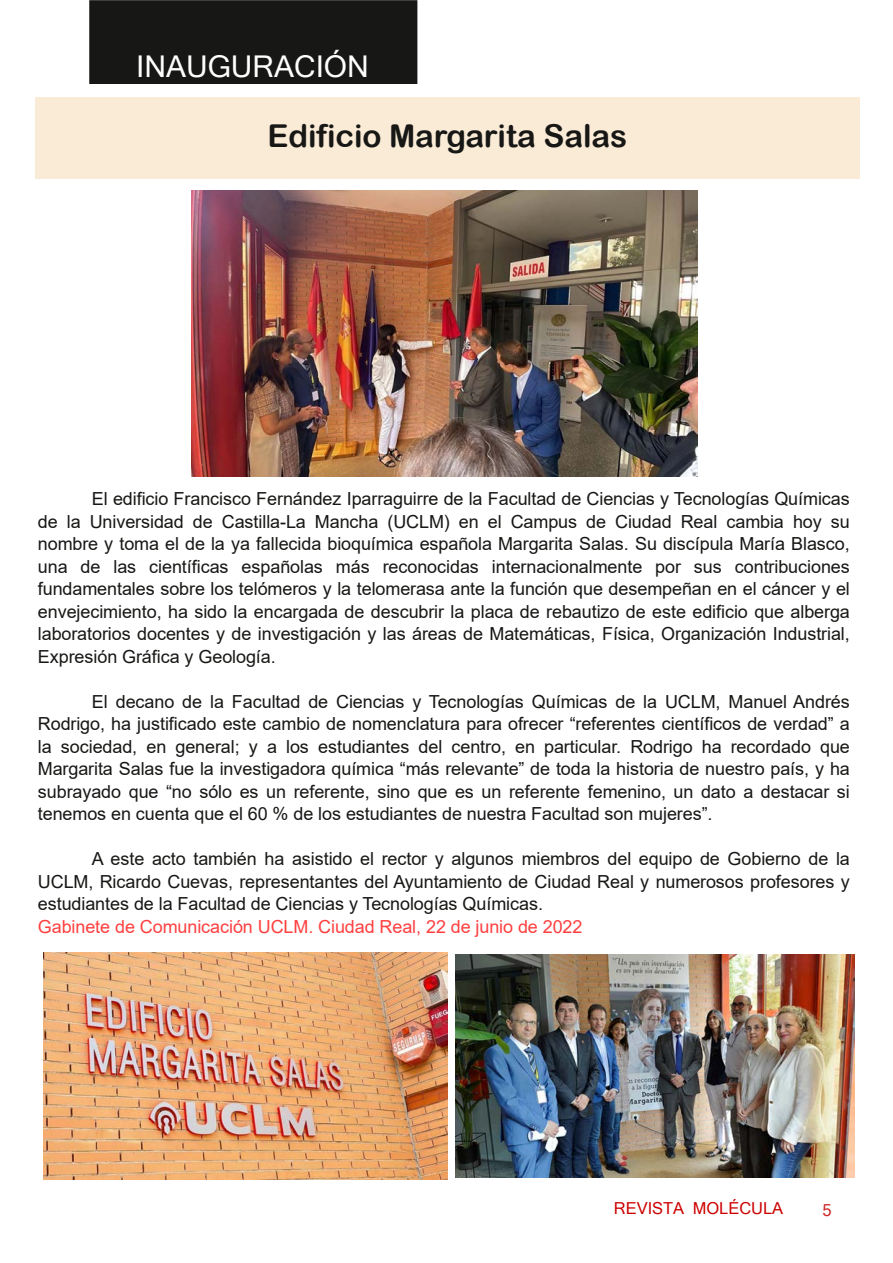
<style>
.page{position:relative;width:893px;height:1263px;background:#fff}
.page>*{position:absolute;margin:0;border:0;box-sizing:border-box;transform-origin:0 0}
.t1{font:31.5px "Arial Rounded MT Bold";letter-spacing:-.005em;color:#171715}
.t2{font:30px "Microsoft Sans Serif";color:#fff}
.t3{font:18px/22.5px "Arial";letter-spacing:-.005em;color:#171715;text-align:justify}
.t4{font:18px "Arial";letter-spacing:-.005em;color:#ff4040}
.t5{font:16.5px "Microsoft Sans Serif";color:#cd0000}
.t6{font:16.5px "Microsoft Sans Serif";color:#cd2626}
</style>
<div class="page">
<div style="left:90px;top:1px;width:327px;height:82px;background:#171715"></div>
<div style="left:89px;top:0;width:328px;height:84px;border:2px solid #171715"></div>
<div style="left:35px;top:97px;width:825px;height:82px;background:#faebd7"></div>
<img style="left:191px;top:191px;width:506px;height:285px">
<img style="left:43px;top:952px;width:405px;height:228px">
<img style="left:455px;top:954px;width:399px;height:224px">
<h2 class="t2" style="left:136px;top:49px;width:234px">INAUGURACIÓN</h2>
<h1 class="t1" style="left:267px;top:118px;width:361px">Edificio Margarita Salas</h1>
<p class="t3" style="left:38px;top:488px;width:813px;text-indent:54px">El edificio Francisco Fernández Iparraguirre de la Facultad de Ciencias y Tecnologías Químicas de la Universidad de Castilla-La Mancha (UCLM) en el Campus de Ciudad Real cambia hoy su nombre y toma el de la ya fallecida bioquímica española Margarita Salas. Su discípula María Blasco, una de las científicas españolas más reconocidas internacionalmente por sus contribuciones fundamentales sobre los telómeros y la telomerasa ante la función que desempeñan en el cáncer y el envejecimiento, ha sido la encargada de descubrir la placa de rebautizo de este edificio que alberga laboratorios docentes y de investigación y las áreas de Matemáticas, Física, Organización Industrial, Expresión Gráfica y Geología.</p>
<p class="t3" style="left:38px;top:690px;width:813px;text-indent:54px">El decano de la Facultad de Ciencias y Tecnologías Químicas de la UCLM, Manuel Andrés Rodrigo, ha justificado este cambio de nomenclatura para ofrecer “referentes científicos de verdad” a la sociedad, en general; y a los estudiantes del centro, en particular. Rodrigo ha recordado que Margarita Salas fue la investigadora química “más relevante” de toda la historia de nuestro país, y ha subrayado que “no sólo es un referente, sino que es un referente femenino, un dato a destacar si tenemos en cuenta que el 60 % de los estudiantes de nuestra Facultad son mujeres”.</p>
<p class="t3" style="left:38px;top:848px;width:813px;text-indent:54px">A este acto también ha asistido el rector y algunos miembros del equipo de Gobierno de la UCLM, Ricardo Cuevas, representantes del Ayuntamiento de Ciudad Real y numerosos profesores y estudiantes de la Facultad de Ciencias y Tecnologías Químicas.</p>
<p class="t4" style="left:38px;top:916px;width:546px">Gabinete de Comunicación UCLM. Ciudad Real, 22 de junio de 2022</p>
<p class="t5" style="left:614px;top:1199px;width:171px">REVISTA MOLÉCULA</p>
<p class="t6" style="left:822px;top:1201px;width:11px">5</p>
</div>
